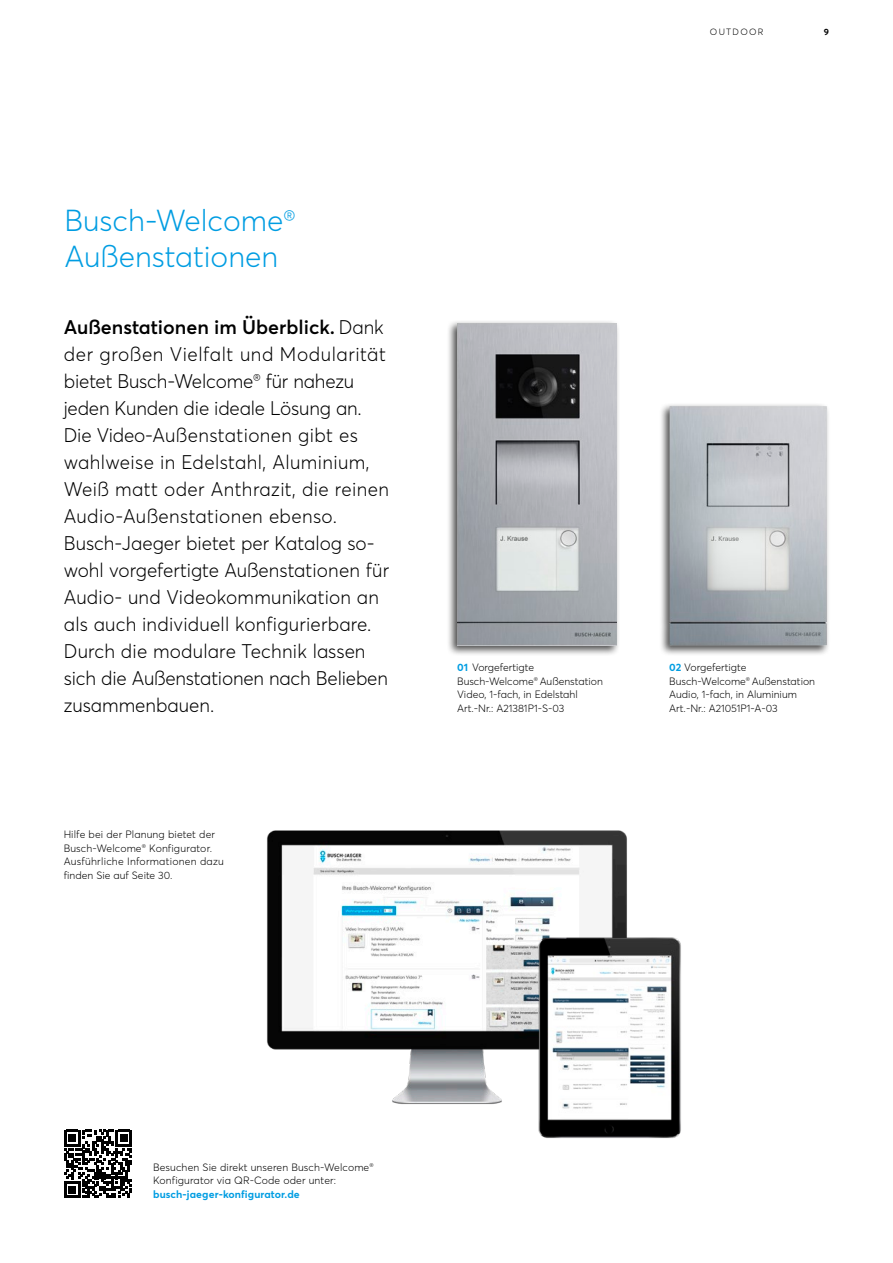
<style>
.page{position:relative;width:893px;height:1263px;background:#fff}
.page>*{position:absolute;margin:0;border:0;box-sizing:border-box;transform-origin:0 0}
.t1{font:300 30px/36px "Averta";color:#009de2}
.t2{font:300 19.5px/27px "Averta";letter-spacing:.01em;color:#000}
.t3{font:300 10.5px/13.5px "Averta";color:#000}
.t4{font:700 10.5px "Averta";letter-spacing:.01em;color:#009de2}
.t5{font:300 9px "Averta";letter-spacing:.145em;color:#000}
.t6{font:700 9px "Averta";color:#000}
.s1{font-weight:600}
.s2{font-weight:700;color:#009de2}
</style>
<div class="page">
<div style="left:659px;top:403px;width:172px;height:253px;background:#000;opacity:.7"></div>
<img style="left:669px;top:406px;width:158px;height:239px">
<div style="left:447px;top:320px;width:173px;height:336px;background:#000;opacity:.7"></div>
<img style="left:457px;top:323px;width:159px;height:322px">
<img style="left:267px;top:830px;width:360px;height:274px">
<img style="left:536px;top:934px;width:145px;height:204px">
<svg style="left:64px;top:1130px;width:68px;height:68px"></svg>
<p class="t5" style="left:710px;top:26px;width:55px">OUTDOOR</p>
<p class="t6" style="left:824px;top:26px;width:7px">9</p>
<h1 class="t1" style="left:64px;top:202px;width:233px">Busch-Welcome<sup>®<br></sup>Außenstationen</h1>
<p class="t2" style="left:64px;top:313px;width:327px"><span class="s1">Außenstationen im Überblick.</span> Dank der großen Vielfalt und Modularität bietet Busch-Welcome<sup>®</sup> für nahezu jeden Kunden die ideale Lösung an.<br>Die Video-Außenstationen gibt es wahlweise in Edelstahl, Aluminium, Weiß matt oder Anthrazit, die reinen Audio-Außenstationen ebenso.<br>Busch-Jaeger bietet per Katalog so&shy;wohl vorgefertigte Außenstationen für Audio- und Videokommunikation an als auch individuell konfigurierbare.<br>Durch die modulare Technik lassen sich die Außenstationen nach Belieben zusammenbauen.</p>
<p class="t3" style="left:64px;top:828px;width:162px">Hilfe bei der Planung bietet der<br>Busch-Welcome<sup>®</sup> Konfigurator.<br>Ausführliche Informationen dazu finden Sie auf Seite 30.</p>
<p class="t3" style="left:457px;top:661px;width:147px"><span class="s2">01</span> Vorgefertigte<br>Busch-Welcome<sup>®</sup> Außenstation<br>Video, 1-fach, in Edelstahl<br>Art.-Nr.: A21381P1-S-03</p>
<p class="t3" style="left:669px;top:661px;width:147px"><span class="s2">02</span> Vorgefertigte<br>Busch-Welcome<sup>®</sup> Außenstation<br>Audio, 1-fach, in Aluminium<br>Art.-Nr.: A21051P1-A-03</p>
<p class="t3" style="left:153px;top:1160px;width:222px">Besuchen Sie direkt unseren Busch-Welcome<sup>®<br></sup>Konfigurator via QR-Code oder unter:</p>
<p class="t4" style="left:153px;top:1187px;width:148px">busch-jaeger-konfigurator.de</p>
</div>
